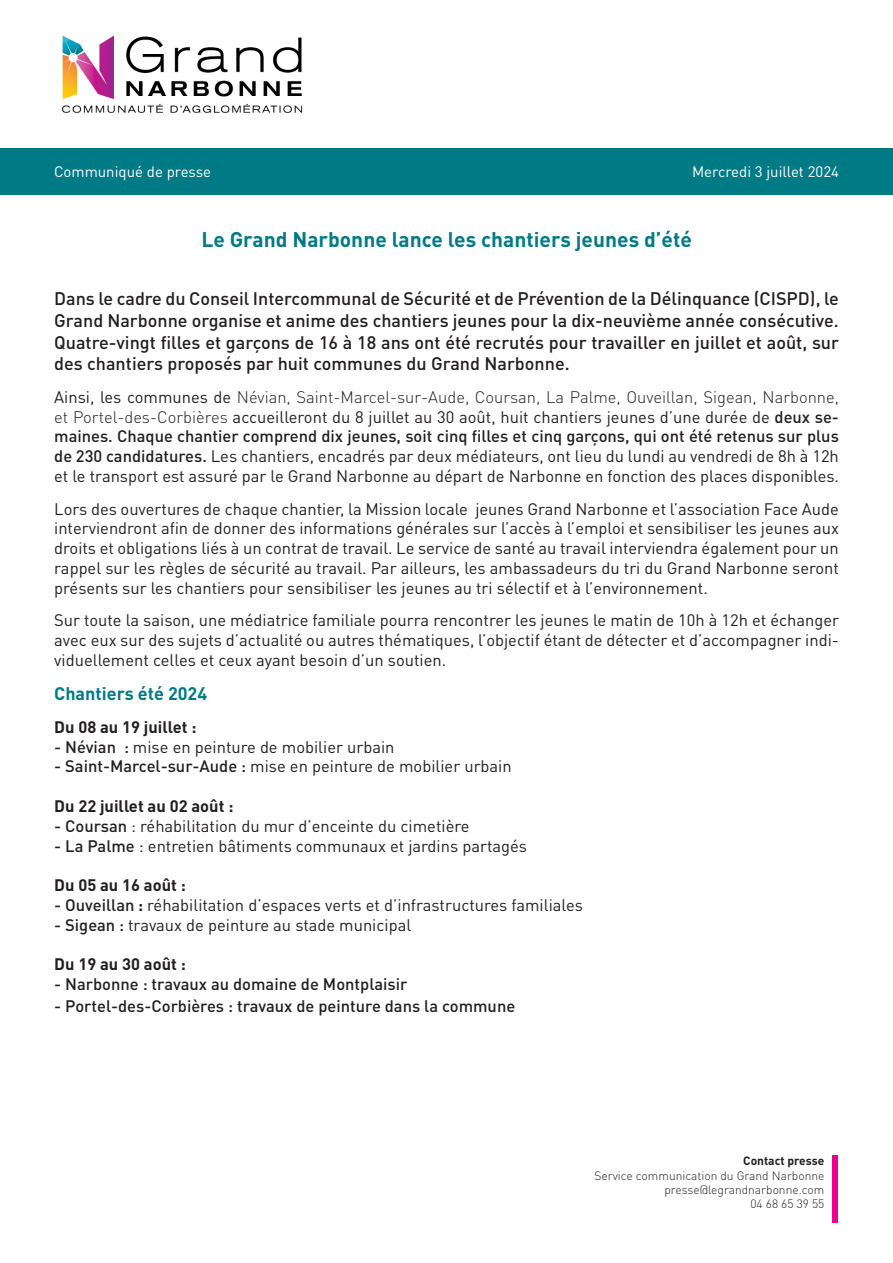
<style>
.page{position:relative;width:893px;height:1263px;background:#fff}
.page>*{position:absolute;margin:0;border:0;box-sizing:border-box;transform-origin:0 0}
.t1{font:700 21px "DIN Pro";color:#007a84}
.t2{font:500 18px/21.6px "DIN Pro";color:#231f20;text-align:justify}
.t3{font:700 18px "DIN Pro";color:#007a84}
.t4{font:16.5px/19.8px "DIN Pro";color:#231f20;text-align:justify}
.t5{font:500 16.5px "DIN Pro";color:#231f20}
.t6{font:700 16.5px "DIN Pro";color:#231f20}
.t7{font:15px "DIN Pro";color:#fff}
.t8{font:300 12px "DIN Pro";color:#231f20}
.t9{font:700 12px "DIN Pro";color:#231f20}
.s1{font-weight:300}
.s2{font-weight:500}
.s3{font-weight:700}
</style>
<div class="page">
<div style="left:0;top:148px;width:893px;height:47px;background:#007a84"></div>
<img style="left:61px;top:35px;width:242px;height:78px">
<div style="left:832px;top:1155px;width:6px;height:68px;background:#ed028c"></div>
<p class="t7" style="left:54px;top:162px;width:159px">Communiqué de presse</p>
<p class="t7" style="left:692px;top:162px;width:148px">Mercredi 3 juillet 2024</p>
<p class="t1" style="left:201px;top:225px;width:492px">Le Grand Narbonne lance les chantiers jeunes d’été</p>
<p class="t2" style="left:54px;top:287px;width:786px">Dans le cadre du Conseil Intercommunal de Sécurité et de Prévention de la Délinquance (CISPD), le Grand Narbonne organise et anime des chantiers jeunes pour la dix-neuvième année consécutive.<br>Quatre-vingt filles et garçons de 16 à 18 ans ont été recrutés pour travailler en juillet et août, sur des chantiers proposés par huit communes du Grand Narbonne.</p>
<p class="t4" style="left:54px;top:386px;width:786px">Ainsi, les communes de <span class="s1">Névian, Saint-Marcel-sur-Aude, Coursan, La Palme, Ouveillan, Sigean, Narbonne, et Portel-des-Corbières</span> accueilleront du 8 juillet au 30 août, huit chantiers jeunes d’une durée de <span class="s2">deux se&shy;maines. Chaque chantier comprend dix jeunes, soit cinq filles et cinq garçons, qui ont été retenus sur plus de 230 candidatures.</span> Les chantiers, encadrés par deux médiateurs, ont lieu du lundi au vendredi de 8h à 12h et le transport est assuré par le Grand Narbonne au départ de Narbonne en fonction des places disponibles.</p>
<p class="t4" style="left:54px;top:498px;width:786px">Lors des ouvertures de chaque chantier, la Mission locale jeunes Grand Narbonne et l’association Face Aude interviendront afin de donner des informations générales sur l’accès à l’emploi et sensibiliser les jeunes aux droits et obligations liés à un contrat de travail. Le service de santé au travail interviendra également pour un rappel sur les règles de sécurité au travail. Par ailleurs, les ambassadeurs du tri du Grand Narbonne seront présents sur les chantiers pour sensibiliser les jeunes au tri sélectif et à l’environnement.</p>
<p class="t4" style="left:54px;top:610px;width:786px">Sur toute la saison, une médiatrice familiale pourra rencontrer les jeunes le matin de 10h à 12h et échanger avec eux sur des sujets d’actualité ou autres thématiques, l’objectif étant de détecter et d’accompagner indi&shy;viduellement celles et ceux ayant besoin d’un soutien.</p>
<p class="t3" style="left:54px;top:681px;width:154px">Chantiers été 2024</p>
<p class="t6" style="left:54px;top:716px;width:144px">Du 08 au 19 juillet :</p>
<p class="t4" style="left:54px;top:736px;width:342px"><span class="s2">- Névian :</span> mise en peinture de mobilier urbain</p>
<p class="t4" style="left:54px;top:756px;width:459px"><span class="s2">- Saint-Marcel-sur-Aude :</span> mise en peinture de mobilier urbain</p>
<p class="t6" style="left:54px;top:795px;width:181px">Du 22 juillet au 02 août :</p>
<p class="t4" style="left:54px;top:815px;width:417px"><span class="s2">- Coursan</span> : réhabilitation du mur d’enceinte du cimetière</p>
<p class="t4" style="left:54px;top:835px;width:474px"><span class="s2">- La Palme</span> : entretien bâtiments communaux et jardins partagés</p>
<p class="t6" style="left:54px;top:874px;width:133px">Du 05 au 16 août :</p>
<p class="t4" style="left:54px;top:894px;width:530px"><span class="s2">- Ouveillan</span> <span class="s3">:</span> réhabilitation d’espaces verts et d’infrastructures familiales</p>
<p class="t4" style="left:54px;top:914px;width:359px"><span class="s2">- Sigean :</span> travaux de peinture au stade municipal</p>
<p class="t6" style="left:54px;top:953px;width:133px">Du 19 au 30 août :</p>
<p class="t5" style="left:54px;top:973px;width:355px">- Narbonne : travaux au domaine de Montplaisir</p>
<p class="t5" style="left:54px;top:995px;width:463px">- Portel-des-Corbières : travaux de peinture dans la commune</p>
<p class="t9" style="left:743px;top:1153px;width:83px">Contact presse</p>
<p class="t8" style="left:595px;top:1167px;width:231px">Service communication du Grand Narbonne</p>
<p class="t8" style="left:664px;top:1181px;width:161px">presse@legrandnarbonne.com</p>
<p class="t8" style="left:750px;top:1196px;width:75px">04 68 65 39 55</p>
</div>
